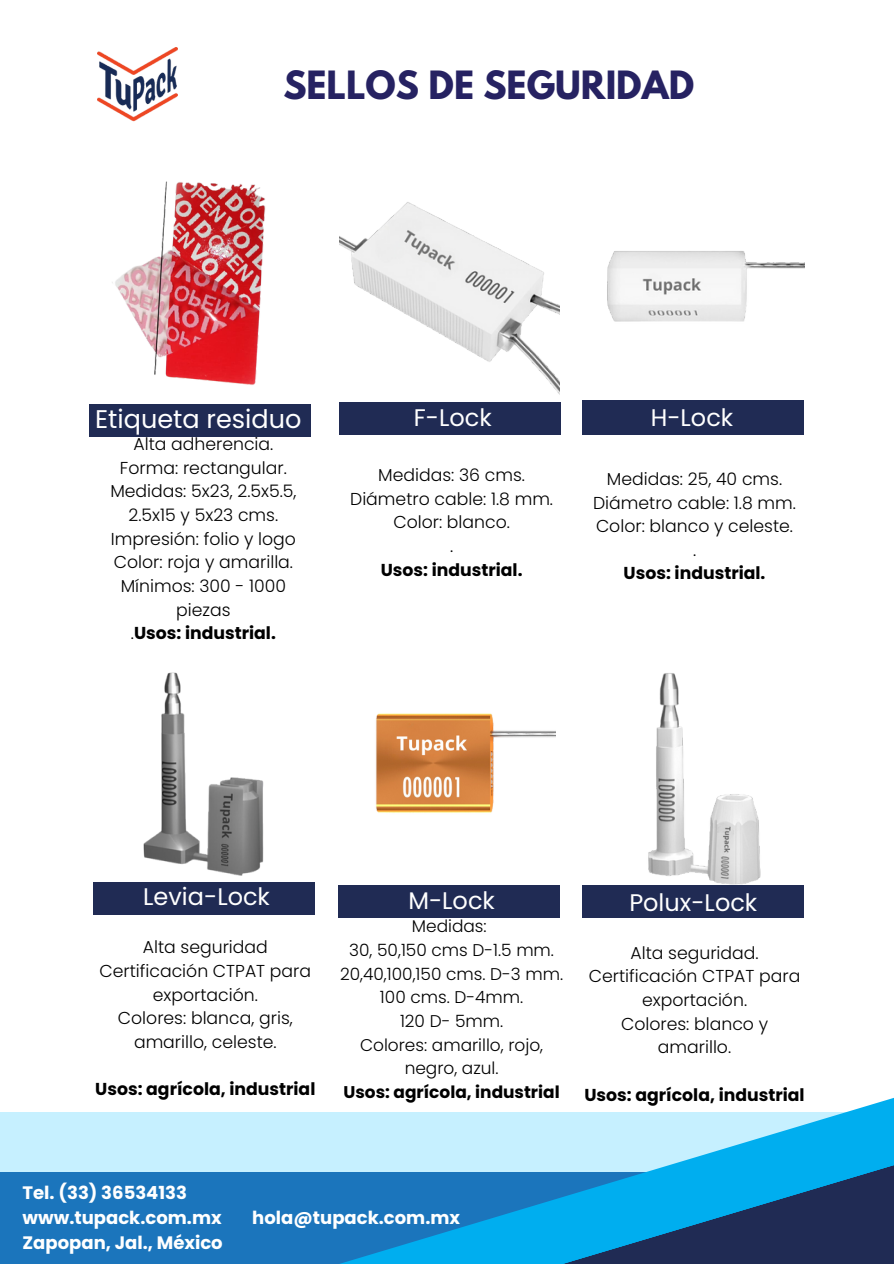
<style>
.page{position:relative;width:894px;height:1264px;background:#fff}
.page>*{position:absolute;margin:0;border:0;box-sizing:border-box;transform-origin:0 0}
.t1{font:700 34.5px "League Spartan";color:#262262}
.t2{font:25.5px "Poppins";color:#fff}
.t3{font:24px "Poppins";color:#fff}
.t4{font:700 18px/24.8px "Poppins";color:#fff}
.t5{font:300 17.25px/23.7px "Poppins";color:#000;text-align:center}
.t6{font:700 17.25px "Poppins";color:#000}
.t7{font:300 16.95px/23.7px "Poppins";color:#000;text-align:center}
.t8{font:700 16.95px "Poppins";color:#000}
.s1{font-weight:300}
</style>
<div class="page">
<img style="left:89px;top:181px;width:221px;height:224px">
<img style="left:143px;top:672px;width:121px;height:204px">
<div style="left:0;top:1112px;width:893px;height:151px;background:#1b75bc"></div>
<div style="left:0;top:1112px;width:893px;height:59px;background:#c6f0ff"></div>
<svg style="left:216px;top:1098px;width:677px;height:165px"></svg>
<svg style="left:524px;top:1137px;width:369px;height:126px"></svg>
<div style="left:89px;top:405px;width:222px;height:32px;background:#202b54"></div>
<div style="left:93px;top:882px;width:221px;height:32px;background:#202b54"></div>
<div style="left:339px;top:403px;width:222px;height:32px;background:#202b54"></div>
<div style="left:338px;top:885px;width:222px;height:32px;background:#202b54"></div>
<div style="left:582px;top:401px;width:222px;height:34px;background:#202b54"></div>
<div style="left:582px;top:885px;width:222px;height:32px;background:#202b54"></div>
<img style="left:375px;top:713px;width:180px;height:100px">
<img style="left:648px;top:673px;width:113px;height:212px">
<img style="left:583px;top:251px;width:220px;height:150px">
<img style="left:339px;top:202px;width:220px;height:201px">
<img style="left:97px;top:47px;width:80px;height:75px">
<p class="t1" style="left:283px;top:67px;width:412px">SELLOS DE SEGURIDAD</p>
<p class="t2" style="left:95px;top:402px;width:208px">Etiqueta residuo</p>
<p class="t5" style="left:133px;top:432px;width:141px">Alta adherencia.</p>
<p class="t5" style="left:120px;top:456px;width:168px">Forma: rectangular.</p>
<p class="t5" style="left:110px;top:479px;width:188px">Medidas: 5x23, 2.5x5.5,<br>2.5x15 y 5x23 cms.</p>
<p class="t5" style="left:111px;top:526px;width:187px">Impresión: folio y logo</p>
<p class="t5" style="left:114px;top:550px;width:181px">Color: roja y amarilla.</p>
<p class="t5" style="left:121px;top:574px;width:167px">Mínimos: 300 - 1000 piezas</p>
<p class="t6" style="left:131px;top:621px;width:146px"><span class="s1">.</span>Usos: industrial.</p>
<p class="t3" style="left:413px;top:401px;width:79px">F-Lock</p>
<h1 class="t3" style="left:650px;top:401px;width:84px">H-Lock</h1>
<p class="t5" style="left:378px;top:463px;width:148px">Medidas: 36 cms.</p>
<p class="t5" style="left:350px;top:487px;width:204px">Diámetro cable: 1.8 mm.</p>
<p class="t5" style="left:393px;top:510px;width:118px">Color: blanco.</p>
<p class="t5" style="left:450px;top:534px;width:5px">.</p>
<p class="t6" style="left:380px;top:557px;width:143px">Usos: industrial.</p>
<p class="t5" style="left:606px;top:467px;width:177px">Medidas: 25, 40 cms.</p>
<p class="t5" style="left:593px;top:490px;width:204px">Diámetro cable: 1.8 mm.</p>
<p class="t5" style="left:596px;top:514px;width:198px">Color: blanco y celeste.</p>
<p class="t5" style="left:692px;top:538px;width:5px">.</p>
<h2 class="t6" style="left:623px;top:561px;width:143px">Usos: industrial.</h2>
<p class="t3" style="left:143px;top:880px;width:128px">Levia-Lock</p>
<p class="t5" style="left:143px;top:935px;width:126px">Alta seguridad</p>
<p class="t5" style="left:99px;top:959px;width:213px">Certificación CTPAT para exportación.</p>
<p class="t5" style="left:118px;top:1006px;width:176px">Colores: blanca, gris, amarillo, celeste.</p>
<p class="t6" style="left:95px;top:1076px;width:222px">Usos: agrícola, industrial</p>
<h2 class="t3" style="left:408px;top:883px;width:88px">M-Lock</h2>
<h2 class="t7" style="left:412px;top:914px;width:76px">Medidas:</h2>
<h2 class="t7" style="left:349px;top:938px;width:206px">30, 50,150 cms D-1.5 mm.</h2>
<p class="t7" style="left:340px;top:961px;width:224px">20,40,100,150 cms. D-3 mm.</p>
<p class="t7" style="left:380px;top:985px;width:145px">100 cms. D-4mm.</p>
<p class="t7" style="left:400px;top:1009px;width:105px">120 D- 5mm.</p>
<p class="t7" style="left:360px;top:1032px;width:184px">Colores: amarillo, rojo, negro, azul.</p>
<p class="t8" style="left:343px;top:1080px;width:217px">Usos: agrícola, industrial</p>
<h2 class="t3" style="left:629px;top:886px;width:129px">Polux-Lock</h2>
<p class="t5" style="left:630px;top:940px;width:130px">Alta seguridad.</p>
<p class="t5" style="left:588px;top:964px;width:213px">Certificación CTPAT para exportación.</p>
<p class="t5" style="left:621px;top:1011px;width:148px">Colores: blanco y amarillo.</p>
<p class="t6" style="left:584px;top:1082px;width:222px">Usos: agrícola, industrial</p>
<h2 class="t4" style="left:23px;top:1180px;width:200px">Tel. (33) 36534133 www.tupack.com.mx</h2>
<h2 class="t4" style="left:23px;top:1230px;width:202px">Zapopan, Jal., México</h2>
<h2 class="t4" style="left:252px;top:1205px;width:209px">hola@tupack.com.mx</h2>
</div>
